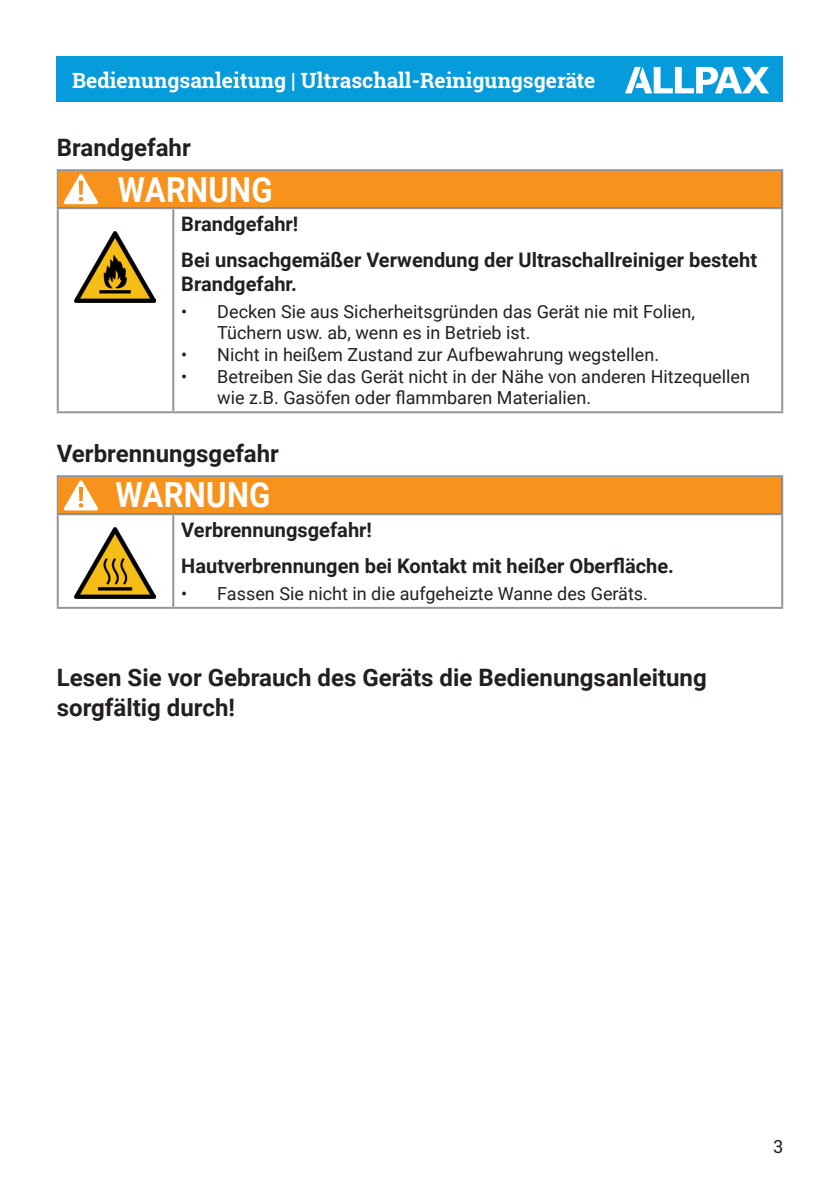
<style>
.page{position:relative;width:840px;height:1191px;background:#fff}
.page>*{position:absolute;margin:0;border:0;box-sizing:border-box;transform-origin:0 0}
.t1{font:700 34.6px "Roboto";letter-spacing:.01em;color:#fff;scale:.9 1}
.t2{font:700 24px/30px "Roboto";color:#231f20}
.t3{font:700 21px "Roboto Slab";color:#fff}
.t4{font:700 20px/24px "Roboto";color:#231f20}
.t5{font:18px/21.6px "Roboto";color:#231f20}
.t6{font:18px "Roboto Slab";color:#231f20}
</style>
<div class="page">
<div style="left:57px;top:57px;width:725px;height:45px;background:#069bda"></div>
<svg style="left:625px;top:67px;width:143px;height:26px"></svg>
<hr style="left:57px;top:169px;width:116px;height:2px;background:#939598">
<hr style="left:57px;top:171px;width:2px;height:36px;background:#939598">
<hr style="left:173px;top:169px;width:609px;height:2px;background:#939598">
<hr style="left:780px;top:171px;width:2px;height:36px;background:#939598">
<hr style="left:57px;top:207px;width:116px;height:2px;background:#939598">
<hr style="left:57px;top:209px;width:2px;height:202px;background:#939598">
<hr style="left:173px;top:207px;width:609px;height:2px;background:#939598">
<hr style="left:172px;top:209px;width:2px;height:202px;background:#939598">
<hr style="left:780px;top:209px;width:2px;height:202px;background:#939598">
<hr style="left:57px;top:411px;width:116px;height:2px;background:#939598">
<hr style="left:173px;top:411px;width:609px;height:2px;background:#939598">
<div style="left:59px;top:171px;width:721px;height:36px;background:#f7931d"></div>
<img style="left:74px;top:231px;width:82px;height:72px">
<svg style="left:64px;top:174px;width:34px;height:30px"></svg>
<hr style="left:57px;top:475px;width:116px;height:2px;background:#939598">
<hr style="left:57px;top:477px;width:2px;height:36px;background:#939598">
<hr style="left:173px;top:475px;width:609px;height:2px;background:#939598">
<hr style="left:780px;top:477px;width:2px;height:36px;background:#939598">
<hr style="left:57px;top:513px;width:116px;height:2px;background:#939598">
<hr style="left:57px;top:515px;width:2px;height:92px;background:#939598">
<hr style="left:173px;top:513px;width:609px;height:2px;background:#939598">
<hr style="left:172px;top:515px;width:2px;height:92px;background:#939598">
<hr style="left:780px;top:515px;width:2px;height:92px;background:#939598">
<hr style="left:57px;top:607px;width:116px;height:2px;background:#939598">
<hr style="left:173px;top:607px;width:609px;height:2px;background:#939598">
<div style="left:59px;top:477px;width:721px;height:36px;background:#f7931d"></div>
<svg style="left:64px;top:480px;width:34px;height:30px"></svg>
<img style="left:74px;top:527px;width:82px;height:72px">
<p class="t3" style="left:72px;top:66px;width:524px">Bedienungsanleitung | Ultraschall-Reinigungsgeräte</p>
<h2 class="t2" style="left:57px;top:131px;width:135px">Brandgefahr</h2>
<p class="t1" style="left:118px;top:165px;width:173px">WARNUNG</p>
<p class="t4" style="left:181px;top:211px;width:119px">Brandgefahr!</p>
<p class="t4" style="left:181px;top:247px;width:577px">Bei unsachgemäßer Verwendung der Ultraschallreiniger besteht<br>Brandgefahr.</p>
<p class="t5" style="left:217px;top:300px;width:479px;text-indent:-36px">• Decken Sie aus Sicherheitsgründen das Gerät nie mit Folien,<br>Tüchern usw. ab, wenn es in Betrieb ist.</p>
<p class="t5" style="left:181px;top:343px;width:479px">• Nicht in heißem Zustand zur Aufbewahrung wegstellen.</p>
<p class="t5" style="left:217px;top:365px;width:534px;text-indent:-36px">• Betreiben Sie das Gerät nicht in der Nähe von anderen Hitzequellen wie z.B. Gasöfen oder flammbaren Materialien.</p>
<p class="t2" style="left:57px;top:437px;width:224px">Verbrennungsgefahr</p>
<p class="t1" style="left:115px;top:471px;width:173px">WARNUNG</p>
<p class="t4" style="left:181px;top:517px;width:192px">Verbrennungsgefahr!</p>
<p class="t4" style="left:181px;top:553px;width:494px">Hautverbrennungen bei Kontakt mit heißer Oberfläche.</p>
<p class="t5" style="left:181px;top:582px;width:468px">• Fassen Sie nicht in die aufgeheizte Wanne des Geräts.</p>
<h2 class="t2" style="left:57px;top:661px;width:651px">Lesen Sie vor Gebrauch des Geräts die Bedienungsanleitung sorgfältig durch!</h2>
<p class="t6" style="left:773px;top:1134px;width:11px">3</p>
</div>
